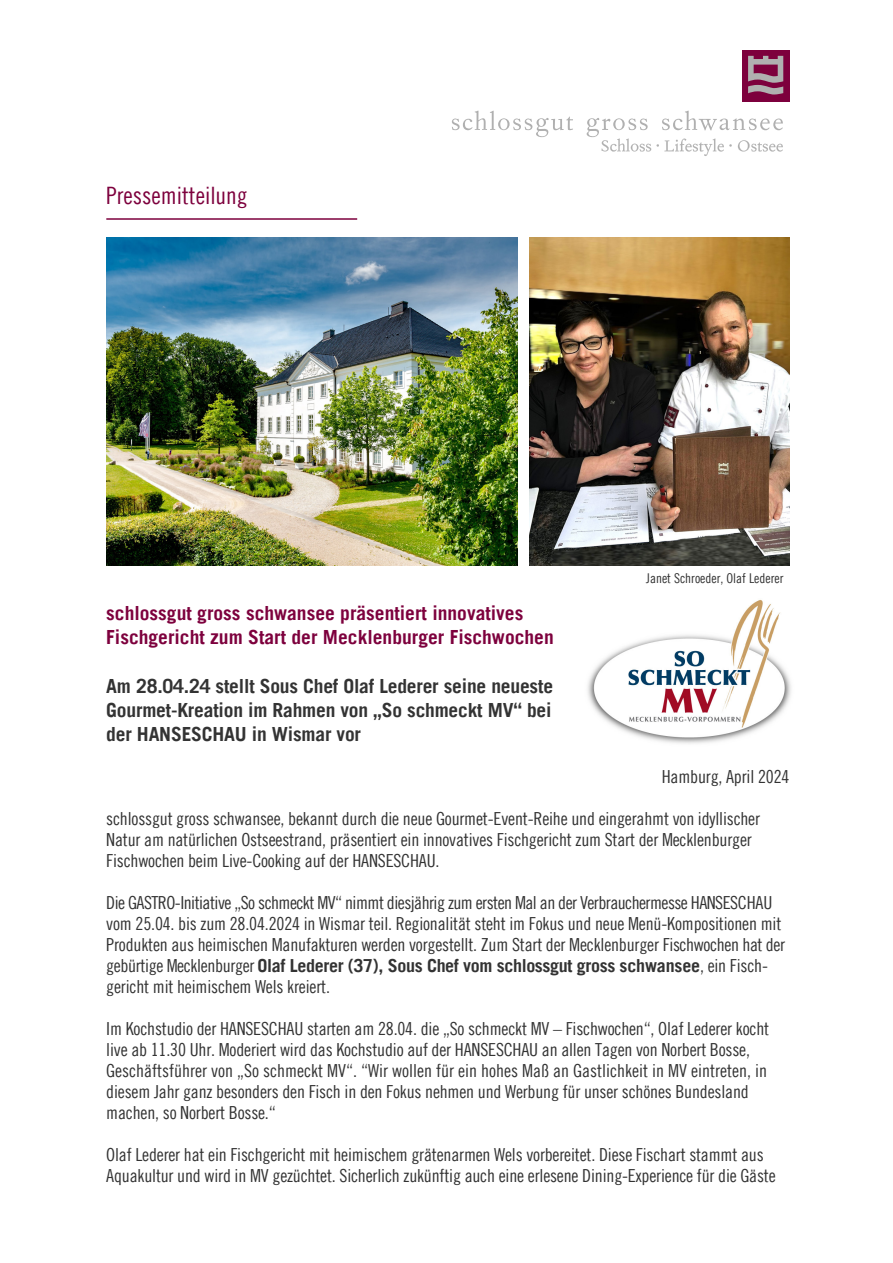
<style>
.page{position:relative;width:893px;height:1263px;background:#fff}
.page>*{position:absolute;margin:0;border:0;box-sizing:border-box;transform-origin:0 0}
.t1{font:24px "Trade Gothic Cond Eighteen";color:#7d003d}
.t2{font:700 19.5px/24px "Trade Gothic LT";letter-spacing:-.01em;color:#333;text-align:justify}
.t3{font:700 19.5px/24px "Trade Gothic LT";color:#7d003d}
.t4{font:18px/21px "Trade Gothic Cond Eighteen";letter-spacing:-.01em;color:#333}
.t5{font:13.5px "Trade Gothic Cond Eighteen";color:#333}
.s1{font-family:"Trade Gothic LT";font-weight:700}
</style>
<div class="page">
<svg style="left:657px;top:139px;width:75px;height:17px"></svg>
<svg style="left:738px;top:140px;width:45px;height:12px"></svg>
<div style="left:742px;top:50px;width:47px;height:51px;background:#7d003d"></div>
<svg style="left:748px;top:56px;width:35px;height:39px"></svg>
<svg style="left:452px;top:111px;width:121px;height:26px"></svg>
<svg style="left:587px;top:118px;width:64px;height:34px"></svg>
<svg style="left:662px;top:111px;width:121px;height:19px"></svg>
<hr style="left:106px;top:218px;width:251px;height:2px;background:#7d003d">
<img style="left:529px;top:237px;width:260px;height:329px">
<img style="left:106px;top:237px;width:411px;height:329px">
<img style="left:587px;top:599px;width:204px;height:145px">
<p class="t1" style="left:106px;top:182px;width:143px">Pressemitteilung</p>
<p class="t3" style="left:106px;top:601px;width:449px">schlossgut gross schwansee präsentiert innovatives<br>Fischgericht zum Start der Mecklenburger Fischwochen</p>
<p class="t2" style="left:106px;top:673px;width:448px">Am 28.04.24 stellt Sous Chef Olaf Lederer seine neueste Gourmet-Kreation im Rahmen von „So schmeckt MV“ bei der HANSESCHAU in Wismar vor</p>
<p class="t5" style="left:646px;top:570px;width:139px">Janet Schroeder, Olaf Lederer</p>
<p class="t4" style="left:662px;top:765px;width:129px">Hamburg, April 2024</p>
<p class="t4" style="left:106px;top:807px;width:655px">schlossgut gross schwansee, bekannt durch die neue Gourmet-Event-Reihe und eingerahmt von idyllischer<br>Natur am natürlichen Ostseestrand, präsentiert ein innovatives Fischgericht zum Start der Mecklenburger<br>Fischwochen beim Live-Cooking auf der HANSESCHAU.</p>
<p class="t4" style="left:106px;top:891px;width:680px">Die GASTRO-Initiative „So schmeckt MV“ nimmt diesjährig zum ersten Mal an der Verbrauchermesse HANSESCHAU vom 25.04. bis zum 28.04.2024 in Wismar teil. Regionalität steht im Fokus und neue Menü-Kompositionen mit Produkten aus heimischen Manufakturen werden vorgestellt. Zum Start der Mecklenburger Fischwochen hat der gebürtige Mecklenburger <span class="s1">Olaf Lederer (37), Sous Chef vom schlossgut gross schwansee</span>, ein Fisch&shy;gericht mit heimischem Wels kreiert.</p>
<p class="t4" style="left:106px;top:1017px;width:664px">Im Kochstudio der HANSESCHAU starten am 28.04. die „So schmeckt MV – Fischwochen“, Olaf Lederer kocht live ab 11.30 Uhr. Moderiert wird das Kochstudio auf der HANSESCHAU an allen Tagen von Norbert Bosse, Geschäftsführer von „So schmeckt MV“. “Wir wollen für ein hohes Maß an Gastlichkeit in MV eintreten, in diesem Jahr ganz besonders den Fisch in den Fokus nehmen und Werbung für unser schönes Bundesland machen, so Norbert Bosse.“</p>
<p class="t4" style="left:106px;top:1143px;width:671px">Olaf Lederer hat ein Fischgericht mit heimischem grätenarmen Wels vorbereitet. Diese Fischart stammt aus<br>Aquakultur und wird in MV gezüchtet. Sicherlich zukünftig auch eine erlesene Dining-Experience für die Gäste</p>
</div>
